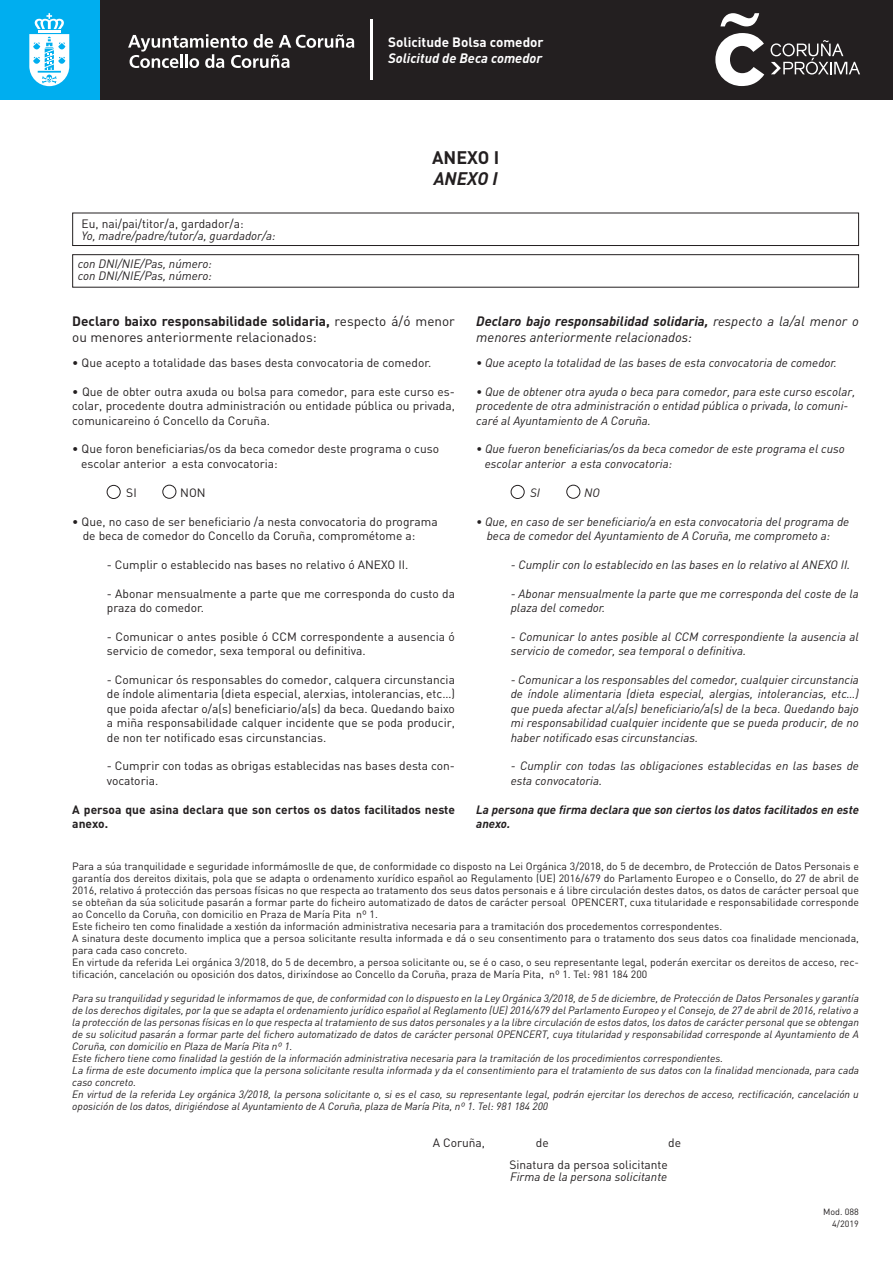
<style>
.page{position:relative;width:893px;height:1263px;background:#fff}
.page>*{position:absolute;margin:0;border:0;box-sizing:border-box;transform-origin:0 0}
.Estilo_de_párrafo_ti{font:700 18px "DIN";color:#231f20}
.Estilo_de_párrafo_ti-2{font:italic 700 18px "DIN";color:#231f20}
.Estilo_de_párrafo_ti-3{font:13.5px/16.2px "DIN";color:#231f20}
.Estilo_de_párrafo_ti-4{font:italic 13.5px/16.2px "DIN";color:#231f20}
.titulo{font:700 13.5px "DIN";color:#fff}
.titulo-2{font:italic 700 13.5px "DIN";color:#fff}
.t1{font:italic 12px/14.4px "DIN";color:#231f20}
.Estilo_de_párrafo_te{font:12px/14.4px "DIN";color:#231f20}
.t2{font:italic 700 12px/14.4px "DIN";color:#231f20}
.t3{font:700 12px/14.4px "DIN";color:#231f20}
.t4{font:italic 10.5px/12px "DIN";color:#231f20}
.t5{font:10.5px/12px "DIN";color:#231f20}
.t6{font:9px "DIN";color:#231f20}
.s1{font-weight:700}
</style>
<div class="page">
<div style="left:72px;top:213px;width:787px;height:33px;border:1px solid #231f20"></div>
<div style="left:72px;top:254px;width:787px;height:34px;border:1px solid #231f20"></div>
<div style="left:107px;top:485px;width:14px;height:14px;border:1px solid #231f20;border-radius:50%"></div>
<div style="left:511px;top:485px;width:14px;height:14px;border:1px solid #231f20;border-radius:50%"></div>
<div style="left:162px;top:485px;width:14px;height:14px;border:1px solid #231f20;border-radius:50%"></div>
<div style="left:566px;top:485px;width:14px;height:14px;border:1px solid #231f20;border-radius:50%"></div>
<div style="left:99px;top:0;width:794px;height:99px;background:#231f20"></div>
<div style="left:0;top:0;width:99px;height:99px;background:#00aeef"></div>
<hr style="left:370px;top:19px;width:2px;height:61px;background:#fff">
<svg style="left:720px;top:13px;width:39px;height:13px"></svg>
<svg style="left:715px;top:33px;width:49px;height:53px"></svg>
<svg style="left:771px;top:40px;width:89px;height:35px"></svg>
<svg style="left:29px;top:13px;width:40px;height:73px"></svg>
<svg style="left:128px;top:34px;width:226px;height:34px"></svg>
<p class="titulo" style="left:388px;top:33px;width:157px">Solicitude Bolsa comedor</p>
<p class="titulo-2" style="left:388px;top:49px;width:156px">Solicitud de Beca comedor</p>
<p class="Estilo_de_párrafo_te" style="left:82px;top:216px;width:164px">Eu, nai/pai/titor/a, gardador/a:</p>
<p class="t1" style="left:82px;top:228px;width:195px">Yo, madre/padre/tutor/a, guardador/a:</p>
<p class="t1" style="left:78px;top:257px;width:136px">con DNI/NIE/Pas, número:</p>
<p class="t1" style="left:78px;top:269px;width:136px">con DNI/NIE/Pas, número:</p>
<p class="Estilo_de_párrafo_ti" style="left:432px;top:146px;width:69px">ANEXO I</p>
<p class="Estilo_de_párrafo_ti-2" style="left:434px;top:167px;width:65px">ANEXO I</p>
<p class="Estilo_de_párrafo_ti-3" style="left:72px;top:313px;width:384px"><span class="s1">Declaro baixo responsabilidade solidaria,</span> respecto á/ó menor ou menores anteriormente relacionados:</p>
<p class="Estilo_de_párrafo_ti-4" style="left:476px;top:313px;width:384px"><span class="s1">Declaro bajo responsabilidad solidaria,</span> respecto a la/al menor o menores anteriormente relacionados:</p>
<p class="Estilo_de_párrafo_te" style="left:72px;top:355px;width:360px">• Que acepto a totalidade das bases desta convocatoria de comedor.</p>
<p class="Estilo_de_párrafo_te" style="left:72px;top:384px;width:384px;text-align:justify">• Que de obter outra axuda ou bolsa para comedor, para este curso es&shy;colar, procedente doutra administración ou entidade pública ou privada, comunicareino ó Concello da Coruña.</p>
<p class="Estilo_de_párrafo_te" style="left:72px;top:442px;width:368px">• Que foron beneficiarias/os da beca comedor deste programa o cuso</p>
<p class="Estilo_de_párrafo_te" style="left:81px;top:456px;width:198px">escolar anterior a esta convocatoria:</p>
<p class="Estilo_de_párrafo_te" style="left:126px;top:485px;width:12px">SI</p>
<p class="Estilo_de_párrafo_te" style="left:180px;top:485px;width:27px">NON</p>
<p class="Estilo_de_párrafo_te" style="left:72px;top:514px;width:367px">• Que, no caso de ser beneficiario /a nesta convocatoria do programa</p>
<p class="Estilo_de_párrafo_te" style="left:83px;top:528px;width:334px">de beca de comedor do Concello da Coruña, comprométome a:</p>
<p class="Estilo_de_párrafo_te" style="left:107px;top:557px;width:303px">- Cumplir o establecido nas bases no relativo ó ANEXO II.</p>
<p class="Estilo_de_párrafo_te" style="left:107px;top:586px;width:350px">- Abonar mensualmente a parte que me corresponda do custo da praza do comedor.</p>
<p class="Estilo_de_párrafo_te" style="left:107px;top:629px;width:350px">- Comunicar o antes posible ó CCM correspondente a ausencia ó servicio de comedor, sexa temporal ou definitiva.</p>
<p class="Estilo_de_párrafo_te" style="left:107px;top:672px;width:350px;text-align:justify">- Comunicar ós responsables do comedor, calquera circunstancia de índole alimentaria (dieta especial, alerxias, intolerancias, etc…) que poida afectar o/a(s) beneficiario/a(s) da beca. Quedando baixo a miña responsabilidade calquer incidente que se poda producir, de non ter notificado esas circunstancias.</p>
<p class="Estilo_de_párrafo_te" style="left:107px;top:758px;width:350px">- Cumprir con todas as obrigas establecidas nas bases desta con&shy;vocatoria.</p>
<p class="t3" style="left:72px;top:801px;width:384px">A persoa que asina declara que son certos os datos facilitados neste anexo.</p>
<p class="t1" style="left:476px;top:355px;width:362px">• Que acepto la totalidad de las bases de esta convocatoria de comedor.</p>
<p class="t1" style="left:476px;top:384px;width:381px">• Que de obtener otra ayuda o beca para comedor, para este curso escolar, procedente de otra administración o entidad pública o privada, lo comuni&shy;caré al Ayuntamiento de A Coruña.</p>
<p class="t1" style="left:476px;top:442px;width:370px">• Que fueron beneficiarias/os da beca comedor de este programa el cuso</p>
<p class="t1" style="left:485px;top:456px;width:189px">escolar anterior a esta convocatoria:</p>
<p class="t1" style="left:530px;top:485px;width:11px">SI</p>
<p class="t1" style="left:584px;top:485px;width:17px">NO</p>
<p class="t1" style="left:476px;top:514px;width:375px">• Que, en caso de ser beneficiario/a en esta convocatoria del programa de</p>
<p class="t1" style="left:487px;top:528px;width:345px">beca de comedor del Ayuntamiento de A Coruña, me comprometo a:</p>
<p class="t1" style="left:511px;top:557px;width:341px">- Cumplir con lo establecido en las bases en lo relativo al ANEXO II.</p>
<p class="t1" style="left:511px;top:586px;width:350px">- Abonar mensualmente la parte que me corresponda del coste de la plaza del comedor.</p>
<p class="t1" style="left:511px;top:629px;width:350px">- Comunicar lo antes posible al CCM correspondiente la ausencia al servicio de comedor, sea temporal o definitiva.</p>
<p class="t1" style="left:511px;top:672px;width:350px;text-align:justify">- Comunicar a los responsables del comedor, cualquier circunstancia de índole alimentaria (dieta especial, alergias, intolerancias, etc…) que pueda afectar al/a(s) beneficiario/a(s) de la beca. Quedando bajo mi responsabilidad cualquier incidente que se pueda producir, de no haber notificado esas circunstancias.</p>
<p class="t1" style="left:511px;top:758px;width:350px">- Cumplir con todas las obligaciones establecidas en las bases de esta convocatoria.</p>
<p class="t2" style="left:476px;top:801px;width:384px">La persona que firma declara que son ciertos los datos facilitados en este anexo.</p>
<p class="t5" style="left:72px;top:860px;width:788px;text-align:justify">Para a súa tranquilidade e seguridade informámoslle de que, de conformidade co disposto na Lei Orgánica 3/2018, do 5 de decembro, de Protección de Datos Personais e garantía dos dereitos dixitais, pola que se adapta o ordenamento xurídico español ao Regulamento (UE) 2016/679 do Parlamento Europeo e o Consello, do 27 de abril de 2016, relativo á protección das persoas físicas no que respecta ao tratamento dos seus datos personais e á libre circulación destes datos, os datos de carácter persoal que se obteñan da súa solicitude pasarán a formar parte do ficheiro automatizado de datos de carácter persoal OPENCERT, cuxa titularidade e responsabilidade corresponde ao Concello da Coruña, con domicilio en Praza de María Pita nº 1.</p>
<p class="t5" style="left:72px;top:920px;width:651px">Este ficheiro ten como finalidade a xestión da información administrativa necesaria para a tramitación dos procedementos correspondentes.</p>
<p class="t5" style="left:72px;top:932px;width:788px">A sinatura deste documento implica que a persoa solicitante resulta informada e dá o seu consentimento para o tratamento dos seus datos coa finalidade mencionada, para cada caso concreto.</p>
<p class="t5" style="left:72px;top:956px;width:788px">En virtude da referida Lei orgánica 3/2018, do 5 de decembro, a persoa solicitante ou, se é o caso, o seu representante legal, poderán exercitar os dereitos de acceso, rec&shy;tificación, cancelación ou oposición dos datos, dirixíndose ao Concello da Coruña, praza de María Pita, nº 1. Tel: 981 184 200</p>
<p class="t4" style="left:72px;top:992px;width:788px;text-align:justify">Para su tranquilidad y seguridad le informamos de que, de conformidad con lo dispuesto en la Ley Orgánica 3/2018, de 5 de diciembre, de Protección de Datos Personales y garantía de los derechos digitales, por la que se adapta el ordenamiento jurídico español al Reglamento (UE) 2016/679 del Parlamento Europeo y el Consejo, de 27 de abril de 2016, relativo a la protección de las personas físicas en lo que respecta al tratamiento de sus datos personales y a la libre circulación de estos datos, los datos de carácter personal que se obtengan de su solicitud pasarán a formar parte del fichero automatizado de datos de carácter personal OPENCERT, cuya titularidad y responsabilidad corresponde al Ayuntamiento de A Coruña, con domicilio en Plaza de María Pita nº 1.</p>
<p class="t4" style="left:72px;top:1052px;width:652px">Este fichero tiene como finalidad la gestión de la información administrativa necesaria para la tramitación de los procedimientos correspondientes.</p>
<p class="t4" style="left:72px;top:1064px;width:788px">La firma de este documento implica que la persona solicitante resulta informada y da el consentimiento para el tratamiento de sus datos con la finalidad mencionada, para cada caso concreto.</p>
<p class="t4" style="left:72px;top:1088px;width:788px">En virtud de la referida Ley orgánica 3/2018, la persona solicitante o, si es el caso, su representante legal, podrán ejercitar los derechos de acceso, rectificación, cancelación u oposición de los datos, dirigiéndose al Ayuntamiento de A Coruña, plaza de María Pita, nº 1. Tel: 981 184 200</p>
<p class="Estilo_de_párrafo_te" style="left:433px;top:1135px;width:54px">A Coruña,</p>
<p class="Estilo_de_párrafo_te" style="left:536px;top:1135px;width:14px">de</p>
<p class="Estilo_de_párrafo_te" style="left:668px;top:1135px;width:14px">de</p>
<p class="Estilo_de_párrafo_te" style="left:509px;top:1157px;width:160px">Sinatura da persoa solicitante</p>
<p class="t1" style="left:510px;top:1169px;width:159px">Firma de la persona solicitante</p>
<p class="t6" style="left:823px;top:1206px;width:37px">Mod. 088</p>
<p class="t6" style="left:832px;top:1218px;width:28px">4/2019</p>
</div>
